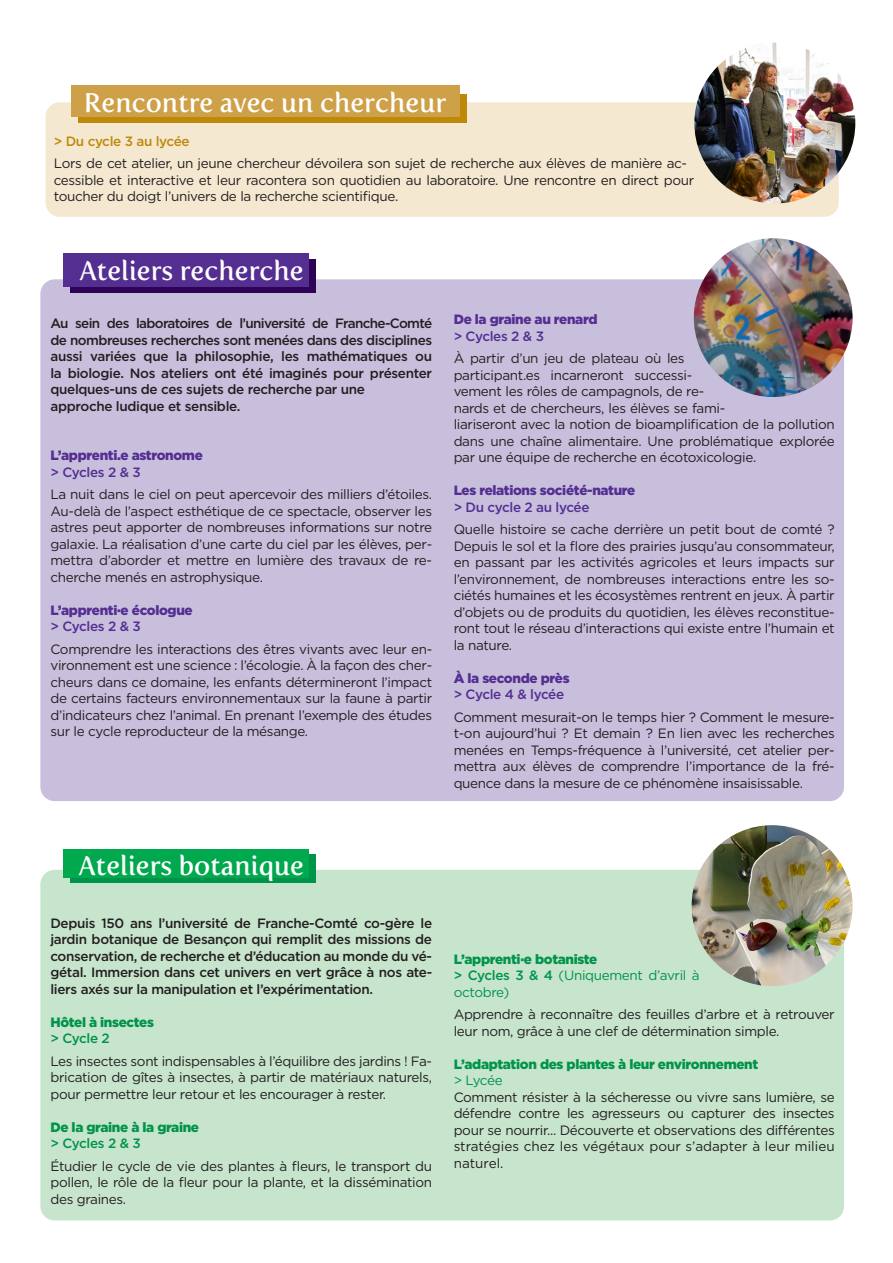
<style>
.page{position:relative;width:893px;height:1263px;background:#fff}
.page>*{position:absolute;margin:0;border:0;box-sizing:border-box;transform-origin:0 0}
.t1{font:26.85px "Fertigo Pro";color:#fff}
.t2{font:13.5px/16.5px "Gotham";letter-spacing:-.025em;color:#231f20;text-align:justify}
.t3{font:500 13.5px/16.5px "Gotham";letter-spacing:-.025em;color:#231f20;text-align:justify}
.t4{font:900 13.5px "Gotham";letter-spacing:-.025em;color:#542e91}
.t5{font:900 13.5px "Gotham";letter-spacing:-.025em;color:#00944a}
.t6{font:13.5px/16.5px "Gotham";letter-spacing:-.025em;color:#00944a}
.t7{font:500 13.5px "Gotham";letter-spacing:-.025em;color:#542e91}
.t8{font:500 13.5px "Gotham";letter-spacing:-.025em;color:#00944a}
.t9{font:500 13.5px "Gotham";letter-spacing:-.025em;color:#be8909}
.s1{font-weight:900}
.s2{font-weight:500}
</style>
<div class="page">
<div style="left:40px;top:870px;width:804px;height:350px;background:#c7e4cd;border-radius:14px"></div>
<div style="left:40px;top:279px;width:804px;height:522px;background:#c8bfdd;border-radius:14px"></div>
<div style="left:46px;top:102px;width:793px;height:115px;background:#f4e8d1;border-radius:14px"></div>
<img style="left:693px;top:238px;width:160px;height:159px">
<img style="left:694px;top:43px;width:161px;height:160px;border-radius:80px">
<svg style="left:70px;top:259px;width:245px;height:33px;background:#34095e"></svg>
<div style="left:63px;top:253px;width:245px;height:33px;background:#542e91"></div>
<svg style="left:70px;top:854px;width:245px;height:29px;background:#00974a"></svg>
<div style="left:63px;top:848px;width:245px;height:29px;background:#00a84e"></div>
<div style="left:78px;top:94px;width:389px;height:29px;background:#be8909"></div>
<div style="left:71px;top:86px;width:388px;height:31px;background:#cea149"></div>
<img style="left:692px;top:825px;width:161px;height:161px;border-radius:80px">
<h1 class="t1" style="left:84px;top:87px;width:364px">Rencontre avec un chercheur</h1>
<p class="t9" style="left:54px;top:132px;width:137px">&gt; Du cycle 3 au lycée</p>
<p class="t2" style="left:54px;top:155px;width:642px;text-align:left">Lors de cet atelier, un jeune chercheur dévoilera son sujet de recherche aux élèves de manière ac&shy;cessible et interactive et leur racontera son quotidien au laboratoire. Une rencontre en direct pour toucher du doigt l’univers de la recherche scientifique.</p>
<h1 class="t1" style="left:80px;top:255px;width:226px">Ateliers recherche</h1>
<p class="t3" style="left:50px;top:315px;width:383px;text-align:left">Au sein des laboratoires de l’université de Franche-Comté de nombreuses recherches sont menées dans des disciplines aussi variées que la philosophie, les mathématiques ou la biologie. Nos ateliers ont été imaginés pour présenter quelques-uns de ces sujets de recherche par une<br>approche ludique et sensible.</p>
<p class="t4" style="left:50px;top:448px;width:154px">L’apprenti.e astronome</p>
<p class="t7" style="left:50px;top:463px;width:92px">&gt; Cycles 2 &amp; 3</p>
<p class="t2" style="left:50px;top:486px;width:383px">La nuit dans le ciel on peut apercevoir des milliers d’étoiles.<br>Au-delà de l’aspect esthétique de ce spectacle, observer les astres peut apporter de nombreuses informations sur notre galaxie. La réalisation d’une carte du ciel par les élèves, per&shy;mettra d’aborder et mettre en lumière des travaux de re&shy;cherche menés en astrophysique.</p>
<p class="t4" style="left:50px;top:602px;width:144px">L’apprenti·e écologue</p>
<p class="t7" style="left:50px;top:618px;width:92px">&gt; Cycles 2 &amp; 3</p>
<p class="t2" style="left:50px;top:641px;width:383px">Comprendre les interactions des êtres vivants avec leur en&shy;vironnement est une science : l’écologie. À la façon des cher&shy;cheurs dans ce domaine, les enfants détermineront l’impact de certains facteurs environnementaux sur la faune à partir d’indicateurs chez l’animal. En prenant l’exemple des études sur le cycle reproducteur de la mésange.</p>
<p class="t4" style="left:454px;top:312px;width:145px">De la graine au renard</p>
<p class="t7" style="left:454px;top:327px;width:92px">&gt; Cycles 2 &amp; 3</p>
<p class="t2" style="left:454px;top:350px;width:382px;text-align:left">À partir d’un jeu de plateau où les<br>participant.es incarneront successi-<br>vement les rôles de campagnols, de re-<br>nards et de chercheurs, les élèves se fami-<br>liariseront avec la notion de bioamplification de la pollution dans une chaîne alimentaire. Une problématique explorée par une équipe de recherche en écotoxicologie.</p>
<p class="t4" style="left:454px;top:483px;width:183px">Les relations société-nature</p>
<p class="t7" style="left:454px;top:498px;width:137px">&gt; Du cycle 2 au lycée</p>
<p class="t2" style="left:454px;top:521px;width:383px">Quelle histoire se cache derrière un petit bout de comté ?<br>Depuis le sol et la flore des prairies jusqu’au consommateur, en passant par les activités agricoles et leurs impacts sur l’environnement, de nombreuses interactions entre les so&shy;ciétés humaines et les écosystèmes rentrent en jeux. À partir d’objets ou de produits du quotidien, les élèves reconstitue&shy;ront tout le réseau d’interactions qui existe entre l’humain et la nature.</p>
<p class="t4" style="left:454px;top:670px;width:117px">À la seconde près</p>
<p class="t7" style="left:454px;top:686px;width:112px">&gt; Cycle 4 &amp; lycée</p>
<p class="t2" style="left:454px;top:708px;width:383px">Comment mesurait-on le temps hier ? Comment le mesure&shy;t-on aujourd’hui ? Et demain ? En lien avec les recherches menées en Temps-fréquence à l’université, cet atelier per&shy;mettra aux élèves de comprendre l’importance de la fré&shy;quence dans la mesure de ce phénomène insaisissable.</p>
<h1 class="t1" style="left:79px;top:850px;width:227px">Ateliers botanique</h1>
<p class="t3" style="left:50px;top:915px;width:383px">Depuis 150 ans l’université de Franche-Comté co-gère le jardin botanique de Besançon qui remplit des missions de conservation, de recherche et d’éducation au monde du vé&shy;gétal. Immersion dans cet univers en vert grâce à nos ate&shy;liers axés sur la manipulation et l’expérimentation.</p>
<p class="t5" style="left:50px;top:1014px;width:105px">Hôtel à insectes</p>
<p class="t8" style="left:50px;top:1030px;width:61px">&gt; Cycle 2</p>
<p class="t2" style="left:50px;top:1052px;width:383px">Les insectes sont indispensables à l’équilibre des jardins ! Fa&shy;brication de gîtes à insectes, à partir de matériaux naturels, pour permettre leur retour et les encourager à rester.</p>
<p class="t5" style="left:50px;top:1119px;width:150px">De la graine à la graine</p>
<p class="t8" style="left:50px;top:1135px;width:92px">&gt; Cycles 2 &amp; 3</p>
<p class="t2" style="left:50px;top:1157px;width:383px">Étudier le cycle de vie des plantes à fleurs, le transport du pollen, le rôle de la fleur pour la plante, et la dissémination des graines.</p>
<p class="t6" style="left:454px;top:950px;width:248px"><span class="s1">L’apprenti·e botaniste<br></span><span class="s2">&gt; Cycles 3 &amp; 4</span> (Uniquement d’avril à octobre)</p>
<p class="t2" style="left:454px;top:1006px;width:383px">Apprendre à reconnaître des feuilles d’arbre et à retrouver leur nom, grâce à une clef de détermination simple.</p>
<p class="t5" style="left:454px;top:1056px;width:306px">L’adaptation des plantes à leur environnement</p>
<p class="t6" style="left:454px;top:1072px;width:51px">&gt; Lycée</p>
<p class="t2" style="left:454px;top:1088px;width:383px">Comment résister à la sécheresse ou vivre sans lumière, se défendre contre les agresseurs ou capturer des insectes pour se nourrir... Découverte et observations des différentes stratégies chez les végétaux pour s’adapter à leur milieu naturel.</p>
</div>
